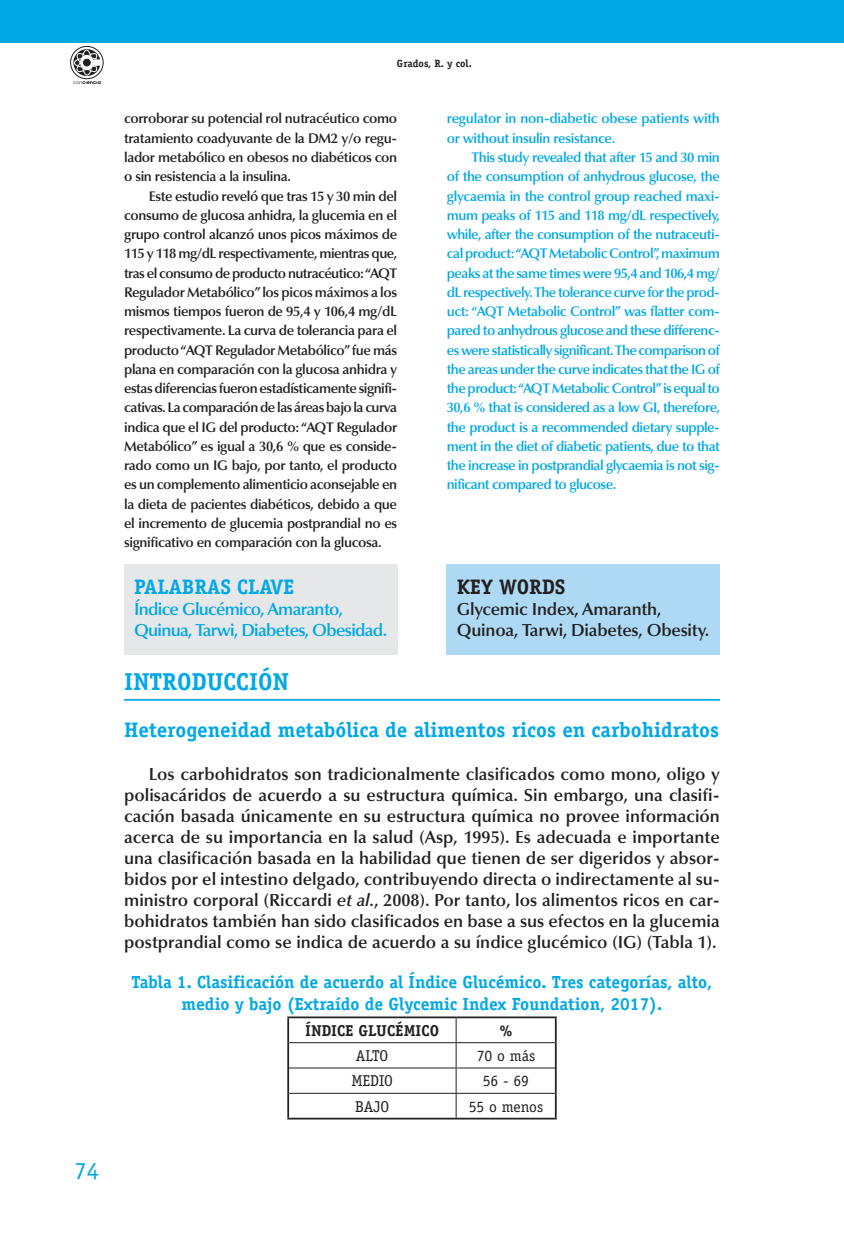
<style>
.page{position:relative;width:844px;height:1241px;background:#fff}
.page>*{position:absolute;margin:0;border:0;box-sizing:border-box;transform-origin:0 0}
.t1{font:700 24.5px "Officina Serif Std";color:#00a8e5}
.t2{font:24.5px "Officina Serif Std";color:#00a8e5}
.t3{font:700 21px "Officina Serif Std";color:#00a8e5}
.t4{font:700 21px "Officina Serif Std";color:#231f20}
.t5{font:600 17.5px/21px "Optima LT Std";color:#231f20;text-align:justify}
.t6{font:700 17.5px/21px "Officina Serif Std";color:#00a8e5;text-align:center}
.t7{font:600 17.5px/21px "Optima LT Std";letter-spacing:-.04em;color:#00a8e5}
.t8{font:15.75px "Officina Serif Std";color:#231f20}
.t9{font:700 15.75px "Officina Serif Std";color:#231f20}
.t10{font:600 14px/19.2px "Optima LT Std";letter-spacing:-.025em;color:#231f20;text-align:justify}
.t11{font:600 14px/19.2px "Optima LT Std";letter-spacing:-.025em;color:#00a8e5}
.t12{font:700 10.5px "Officina Serif Std";color:#231f20}
.s1{font-style:italic}
</style>
<div class="page">
<div style="left:0;top:0;width:843px;height:42px;background:#00a8e5"></div>
<div style="left:70px;top:46px;width:33px;height:33px;border:1px solid #231f20;border-radius:50%"></div>
<svg style="left:73px;top:49px;width:28px;height:35px"></svg>
<hr style="left:124px;top:698px;width:595px;height:2px;background:#00a8e5">
<hr style="left:287px;top:1016px;width:169px;height:2px;background:#231f20">
<hr style="left:287px;top:1018px;width:2px;height:24px;background:#231f20">
<hr style="left:456px;top:1016px;width:100px;height:2px;background:#231f20">
<hr style="left:554px;top:1018px;width:2px;height:24px;background:#231f20">
<hr style="left:287px;top:1042px;width:2px;height:25px;background:#231f20">
<hr style="left:554px;top:1042px;width:2px;height:25px;background:#231f20">
<hr style="left:287px;top:1067px;width:2px;height:26px;background:#231f20">
<hr style="left:554px;top:1067px;width:2px;height:26px;background:#231f20">
<hr style="left:287px;top:1093px;width:2px;height:24px;background:#231f20">
<hr style="left:554px;top:1093px;width:2px;height:24px;background:#231f20">
<hr style="left:287px;top:1117px;width:269px;height:2px;background:#231f20">
<hr style="left:289px;top:1042px;width:265px;height:1px;background:#231f20">
<hr style="left:289px;top:1067px;width:265px;height:1px;background:#231f20">
<hr style="left:289px;top:1092px;width:265px;height:1px;background:#231f20">
<svg style="left:455px;top:1018px;width:1px;height:99px"></svg>
<div style="left:124px;top:564px;width:273px;height:91px;background:#e6e7e8"></div>
<div style="left:446px;top:564px;width:273px;height:91px;background:#add9f4"></div>
<h1 class="t2" style="left:75px;top:1161px;width:26px">74</h1>
<p class="t12" style="left:397px;top:59px;width:76px">Grados, R. y col.</p>
<p class="t10" style="left:124px;top:110px;width:274px">corroborar su potencial rol nutracéutico como tratamiento coadyuvante de la DM2 y/o regu&shy;lador metabólico en obesos no diabéticos con o sin resistencia a la insulina.</p>
<p class="t10" style="left:124px;top:187px;width:275px;text-indent:25px">Este estudio reveló que tras 15 y 30 min del consumo de glucosa anhidra, la glucemia en el grupo control alcanzó unos picos máximos de 115 y 118 mg/dL respectivamente, mientras que, tras el consumo de producto nutracéutico: “AQT Regulador Metabólico” los picos máximos a los mismos tiempos fueron de 95,4 y 106,4 mg/dL respectivamente. La curva de tolerancia para el producto “AQT Regulador Metabólico” fue más plana en comparación con la glucosa anhidra y estas diferencias fueron estadísticamente signifi&shy;cativas. La comparación de las áreas bajo la curva indica que el IG del producto: “AQT Regulador Metabólico” es igual a 30,6 % que es conside&shy;rado como un IG bajo, por tanto, el producto es un complemento alimenticio aconsejable en la dieta de pacientes diabéticos, debido a que el incremento de glucemia postprandial no es significativo en comparación con la glucosa.</p>
<h2 class="t3" style="left:134px;top:578px;width:162px">PALABRAS CLAVE</h2>
<p class="t7" style="left:134px;top:599px;width:254px">Índice Glucémico, Amaranto,<br>Quinua, Tarwi, Diabetes, Obesidad.</p>
<p class="t11" style="left:446px;top:110px;width:274px">regulator in non-diabetic obese patients with or without insulin resistance.</p>
<p class="t11" style="left:446px;top:148px;width:275px;text-align:justify;text-indent:25px">This study revealed that after 15 and 30 min of the consumption of anhydrous glucose, the glycaemia in the control group reached maxi&shy;mum peaks of 115 and 118 mg/dL respectively, while, after the consumption of the nutraceuti&shy;cal product: “AQT Metabolic Control”, maximum peaks at the same times were 95,4 and 106,4 mg/ dL respectively. The tolerance curve for the prod&shy;uct: “AQT Metabolic Control” was flatter com&shy;pared to anhydrous glucose and these differenc&shy;es were statistically significant. The comparison of the areas under the curve indicates that the IG of the product: “AQT Metabolic Control” is equal to 30,6 % that is considered as a low GI, therefore, the product is a recommended dietary supple&shy;ment in the diet of diabetic patients, due to that the increase in postprandial glycaemia is not sig&shy;nificant compared to glucose.</p>
<h2 class="t4" style="left:456px;top:578px;width:110px">KEY WORDS</h2>
<p class="t5" style="left:456px;top:599px;width:254px">Glycemic Index, Amaranth,<br>Quinoa, Tarwi, Diabetes, Obesity.</p>
<h1 class="t1" style="left:124px;top:672px;width:166px">INTRODUCCIÓN</h1>
<h2 class="t3" style="left:124px;top:722px;width:596px">Heterogeneidad metabólica de alimentos ricos en carbohidratos</h2>
<p class="t5" style="left:124px;top:763px;width:597px;text-indent:25px">Los carbohidratos son tradicionalmente clasificados como mono, oligo y polisacáridos de acuerdo a su estructura química. Sin embargo, una clasifi&shy;cación basada únicamente en su estructura química no provee información acerca de su importancia en la salud (Asp, 1995). Es adecuada e importante una clasificación basada en la habilidad que tienen de ser digeridos y absor&shy;bidos por el intestino delgado, contribuyendo directa o indirectamente al su&shy;ministro corporal (Riccardi <span class="s1">et al.</span>, 2008). Por tanto, los alimentos ricos en car&shy;bohidratos también han sido clasificados en base a sus efectos en la glucemia postprandial como se indica de acuerdo a su índice glucémico (IG) (Tabla 1).</p>
<p class="t6" style="left:131px;top:973px;width:582px">Tabla 1. Clasificación de acuerdo al Índice Glucémico. Tres categorías, alto, medio y bajo (Extraído de Glycemic Index Foundation, 2017).</p>
<p class="t9" style="left:305px;top:1024px;width:135px">ÍNDICE GLUCÉMICO</p>
<p class="t9" style="left:499px;top:1024px;width:15px">%</p>
<p class="t8" style="left:356px;top:1049px;width:34px">ALTO</p>
<p class="t8" style="left:476px;top:1049px;width:60px">70 o más</p>
<p class="t8" style="left:351px;top:1074px;width:43px">MEDIO</p>
<p class="t8" style="left:482px;top:1074px;width:48px">56 - 69</p>
<p class="t8" style="left:355px;top:1099px;width:35px">BAJO</p>
<p class="t8" style="left:468px;top:1099px;width:76px">55 o menos</p>
</div>
